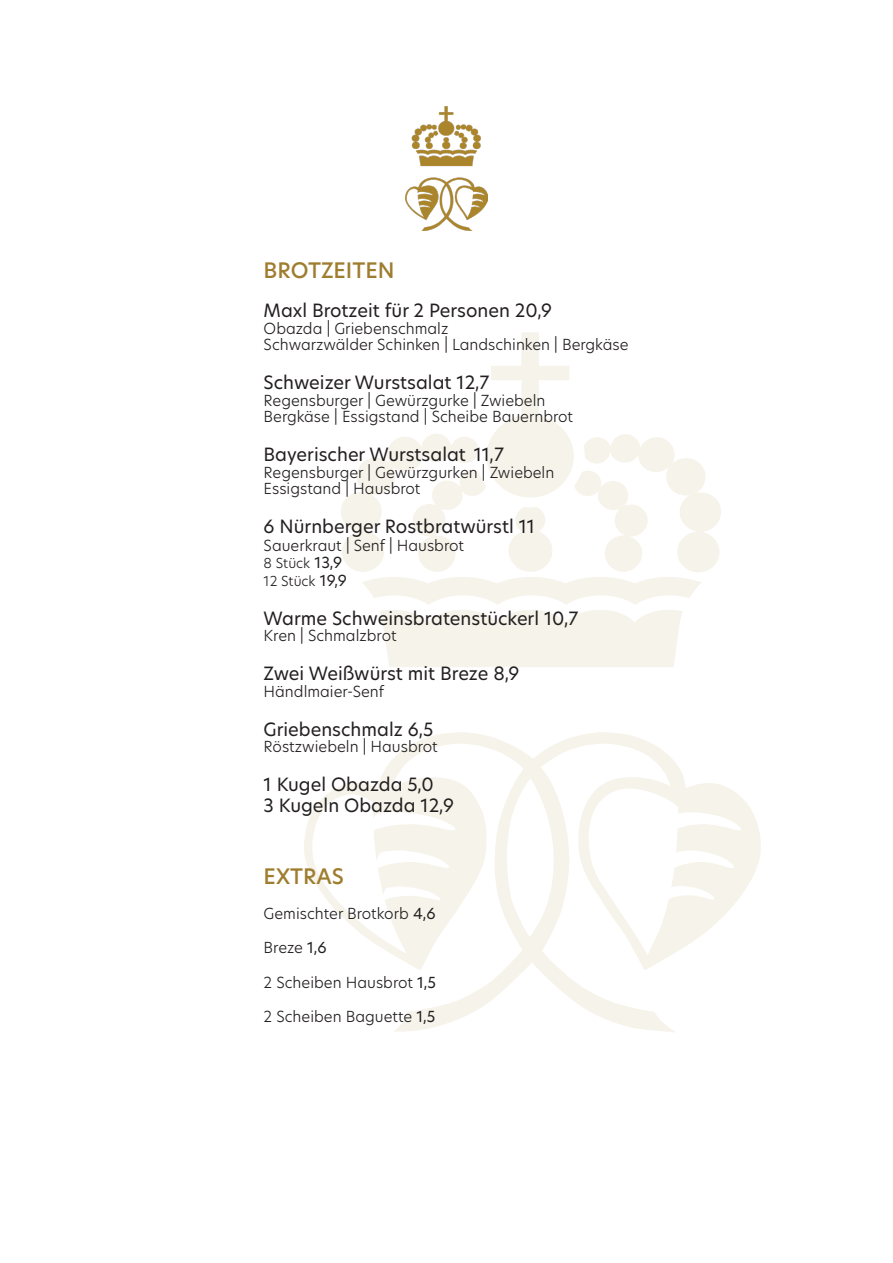
<style>
.page{position:relative;width:893px;height:1263px;background:#fff}
.page>*{position:absolute;margin:0;border:0;box-sizing:border-box;transform-origin:0 0}
.t1{font:500 21px "New Hero";color:#9e7d2e}
.t2{font:18px "New Hero";color:#231f20}
.t3{font:300 15px "New Hero";color:#231f20}
.t4{font:15px "New Hero";color:#231f20}
.t5{font:300 13.5px "New Hero";color:#231f20}
.s1{font-weight:400}
</style>
<div class="page">
<svg style="left:304px;top:732px;width:457px;height:300px"></svg>
<svg style="left:341px;top:332px;width:380px;height:335px"></svg>
<img style="left:406px;top:106px;width:81px;height:125px">
<p class="t1" style="left:264px;top:256px;width:132px">BROTZEITEN</p>
<p class="t2" style="left:264px;top:298px;width:290px">Maxl Brotzeit für 2 Personen 20,9</p>
<p class="t3" style="left:264px;top:318px;width:186px">Obazda | Griebenschmalz</p>
<p class="t3" style="left:264px;top:335px;width:366px">Schwarzwälder Schinken | Landschinken | Bergkäse</p>
<p class="t2" style="left:264px;top:370px;width:227px">Schweizer Wurstsalat 12,7</p>
<p class="t3" style="left:264px;top:390px;width:283px">Regensburger | Gewürzgurke | Zwiebeln</p>
<p class="t3" style="left:264px;top:407px;width:311px">Bergkäse | Essigstand | Scheibe Bauernbrot</p>
<p class="t2" style="left:264px;top:442px;width:242px">Bayerischer Wurstsalat 11,7</p>
<p class="t3" style="left:264px;top:462px;width:292px">Regensburger | Gewürzgurken | Zwiebeln</p>
<p class="t3" style="left:264px;top:479px;width:158px">Essigstand | Hausbrot</p>
<p class="t2" style="left:264px;top:514px;width:273px">6 Nürnberger Rostbratwürstl 11</p>
<p class="t3" style="left:264px;top:536px;width:202px">Sauerkraut | Senf | Hausbrot</p>
<p class="t5" style="left:264px;top:554px;width:48px">8 Stück</p>
<p class="t4" style="left:315px;top:552px;width:29px">13,9</p>
<p class="t5" style="left:264px;top:572px;width:54px">12 Stück</p>
<p class="t4" style="left:320px;top:570px;width:29px">19,9</p>
<p class="t2" style="left:264px;top:606px;width:316px">Warme Schweinsbratenstückerl 10,7</p>
<p class="t3" style="left:264px;top:626px;width:134px">Kren | Schmalzbrot</p>
<p class="t2" style="left:264px;top:661px;width:257px">Zwei Weißwürst mit Breze 8,9</p>
<p class="t3" style="left:264px;top:681px;width:122px">Händlmaier-Senf</p>
<p class="t2" style="left:264px;top:717px;width:171px">Griebenschmalz 6,5</p>
<p class="t3" style="left:264px;top:737px;width:176px">Röstzwiebeln | Hausbrot</p>
<p class="t2" style="left:264px;top:772px;width:172px">1 Kugel Obazda 5,0</p>
<p class="t2" style="left:264px;top:793px;width:192px">3 Kugeln Obazda 12,9</p>
<p class="t1" style="left:264px;top:862px;width:82px">EXTRAS</p>
<p class="t3" style="left:264px;top:903px;width:173px">Gemischter Brotkorb <span class="s1">4,6</span></p>
<p class="t3" style="left:264px;top:938px;width:65px">Breze <span class="s1">1,6</span></p>
<p class="t3" style="left:264px;top:972px;width:174px">2 Scheiben Hausbrot <span class="s1">1,5</span></p>
<p class="t3" style="left:264px;top:1007px;width:173px">2 Scheiben Baguette <span class="s1">1,5</span></p>
</div>
